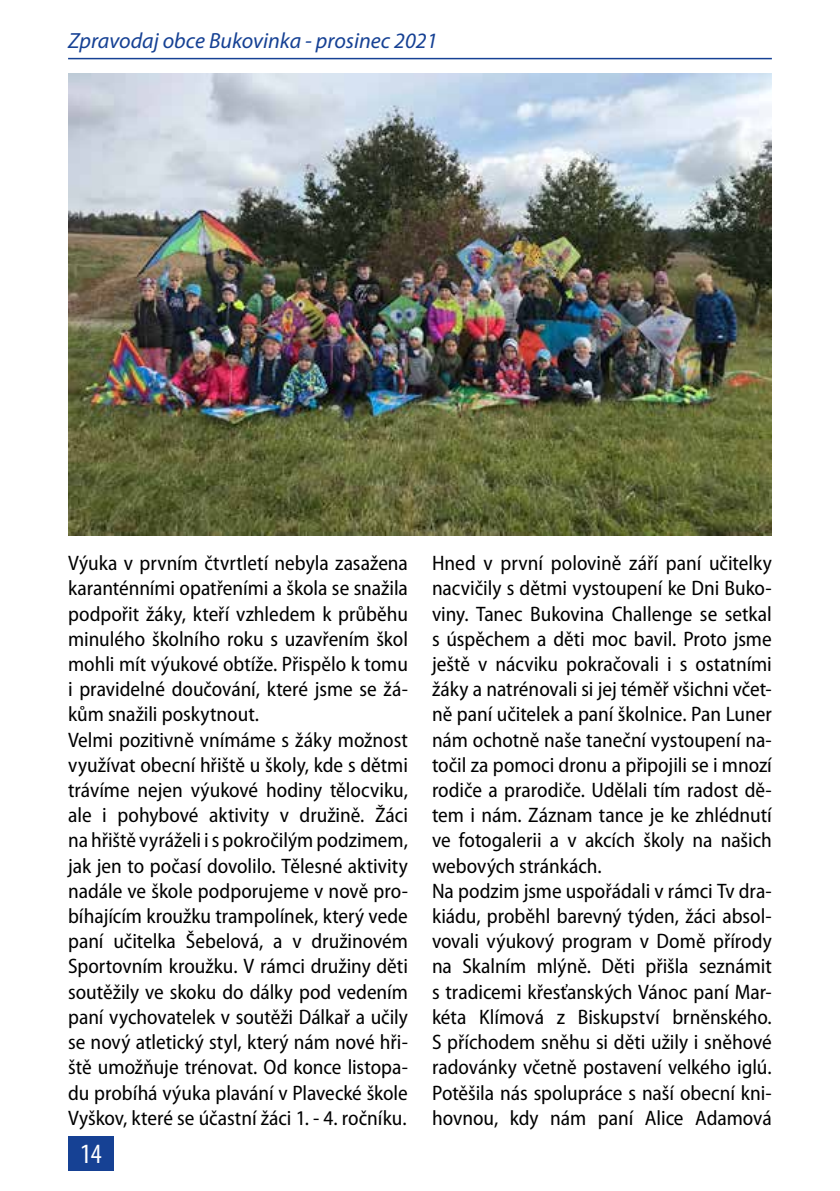
<style>
.page{position:relative;width:840px;height:1191px;background:#fff}
.page>*{position:absolute;margin:0;border:0;box-sizing:border-box;transform-origin:0 0}
.t1{font:condensed 28px "Myriad Pro";color:#fff}
.t2{font:italic 22px "Myriad Pro";color:#164194}
.t3{font:semi-condensed 21px/25.2px "Myriad Pro";color:#000}
</style>
<div class="page">
<div style="left:68px;top:1136px;width:45px;height:34px;background:#164194"></div>
<hr style="left:68px;top:58px;width:703px;height:1px;background:#164194">
<img style="left:68px;top:74px;width:703px;height:462px">
<p class="t2" style="left:68px;top:27px;width:371px">Zpravodaj obce Bukovinka - prosinec 2021</p>
<p class="t3" style="left:68px;top:550px;width:341px">Výuka v prvním čtvrtletí nebyla zasažena karanténními opatřeními a škola se snažila podpořit žáky, kteří vzhledem k průběhu minulého školního roku s uzavřením škol mohli mít výukové obtíže. Přispělo k tomu i pravidelné doučování, které jsme se žá&shy;kům snažili poskytnout.<br>Velmi pozitivně vnímáme s žáky možnost využívat obecní hřiště u školy, kde s dětmi trávíme nejen výukové hodiny tělocviku, ale i pohybové aktivity v družině. Žáci na hřiště vyráželi i s pokročilým podzimem, jak jen to počasí dovolilo. Tělesné aktivity nadále ve škole podporujeme v nově pro&shy;bíhajícím kroužku trampolínek, který vede paní učitelka Šebelová, a v družinovém Sportovním kroužku. V rámci družiny děti soutěžily ve skoku do dálky pod vedením paní vychovatelek v soutěži Dálkař a učily se nový atletický styl, který nám nové hři&shy;ště umožňuje trénovat. Od konce listopa&shy;du probíhá výuka plavání v Plavecké škole Vyškov, které se účastní žáci 1. - 4. ročníku.</p>
<p class="t3" style="left:432px;top:550px;width:341px">Hned v první polovině září paní učitelky nacvičily s dětmi vystoupení ke Dni Buko&shy;viny. Tanec Bukovina Challenge se setkal s úspěchem a děti moc bavil. Proto jsme ještě v nácviku pokračovali i s ostatními žáky a natrénovali si jej téměř všichni včet&shy;ně paní učitelek a paní školnice. Pan Luner nám ochotně naše taneční vystoupení na&shy;točil za pomoci dronu a připojili se i mnozí rodiče a prarodiče. Udělali tím radost dě&shy;tem i nám. Záznam tance je ke zhlédnutí ve fotogalerii a v akcích školy na našich webových stránkách.<br>Na podzim jsme uspořádali v rámci Tv dra&shy;kiádu, proběhl barevný týden, žáci absol&shy;vovali výukový program v Domě přírody na Skalním mlýně. Děti přišla seznámit s tradicemi křesťanských Vánoc paní Mar&shy;kéta Klímová z Biskupství brněnského.<br>S příchodem sněhu si děti užily i sněhové radovánky včetně postavení velkého iglú.<br>Potěšila nás spolupráce s naší obecní kni&shy;hovnou, kdy nám paní Alice Adamová</p>
<h1 class="t1" style="left:80px;top:1136px;width:23px">14</h1>
</div>
